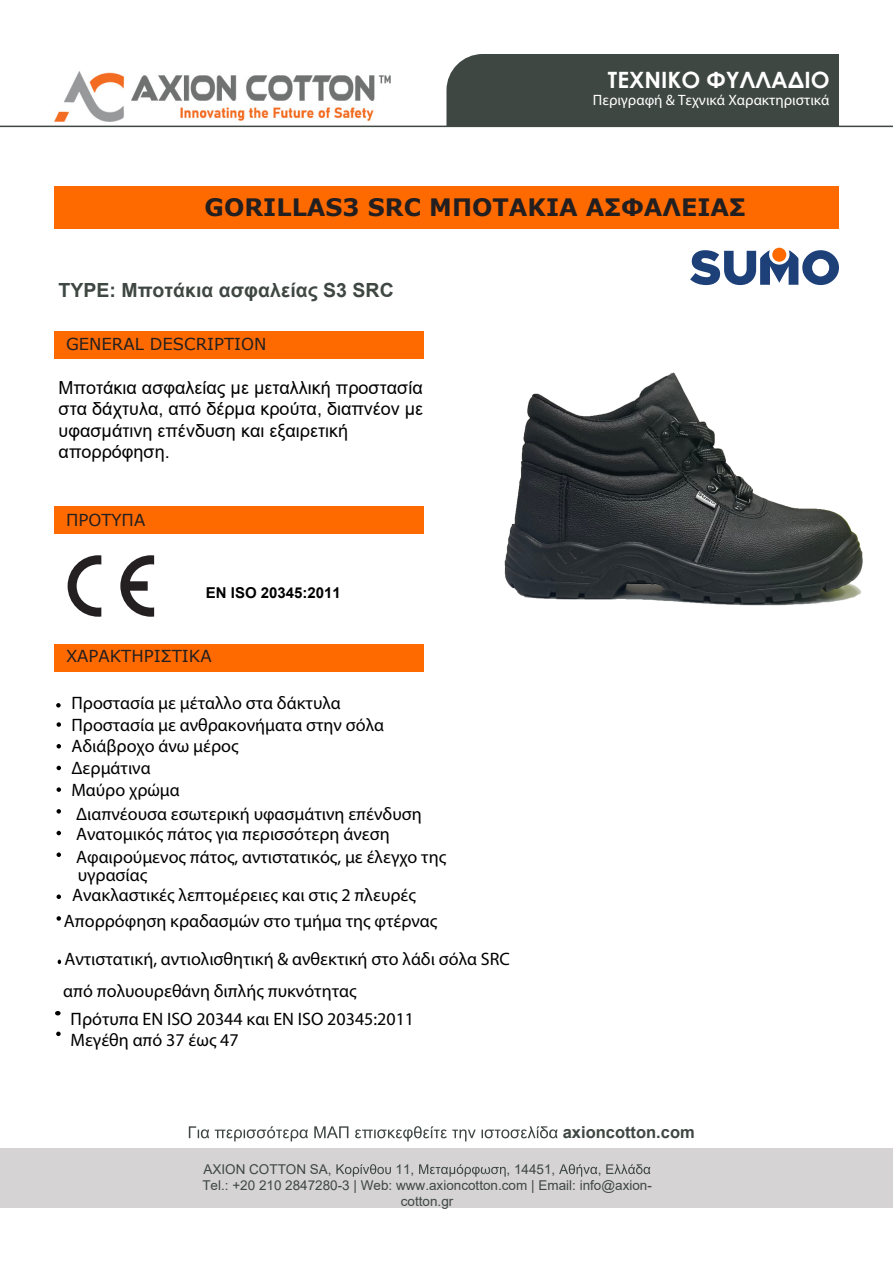
<style>
.page{position:relative;width:893px;height:1263px;background:#fff}
.page>*{position:absolute;margin:0;border:0;box-sizing:border-box;transform-origin:0 0}
.t1{font:700 24px "Verdana";color:#231f20}
.t2{font:700 22.5px "Century Gothic";color:#fff}
.t3{font:700 19.5px "Arial";color:#3f4743}
.t4{font:18px/21.6px "Myriad Pro";color:#000}
.t5{font:18px/21.6px "Arial";color:#000}
.t6{font:16.5px "Verdana";color:#231f20}
.t7{font:700 16.5px "Arial";color:#3f4743}
.t8{font:15px "Myriad Pro";color:#fff}
.t9{font:700 15px "Arial";color:#000}
.t10{font:13.5px "Arial";color:#3f4743}
</style>
<div class="page">
<div style="left:0;top:1148px;width:893px;height:60px;background:#d5d3d4"></div>
<div style="left:446px;top:54px;width:393px;height:72px;background:#3f4743"></div>
<hr style="left:0;top:126px;width:893px;height:1px;background:#3f4743">
<div style="left:54px;top:186px;width:785px;height:43px;background:#ff6a00"></div>
<div style="left:54px;top:331px;width:369px;height:28px;background:#ff6a00"></div>
<div style="left:54px;top:644px;width:369px;height:28px;background:#ff6a00"></div>
<div style="left:54px;top:506px;width:369px;height:27px;background:#ff6a00"></div>
<svg style="left:189px;top:1126px;width:369px;height:15px"></svg>
<svg style="left:336px;top:1164px;width:55px;height:13px"></svg>
<svg style="left:419px;top:1164px;width:87px;height:13px"></svg>
<svg style="left:559px;top:1164px;width:38px;height:13px"></svg>
<svg style="left:606px;top:1164px;width:44px;height:10px"></svg>
<svg style="left:68px;top:555px;width:33px;height:62px"></svg>
<svg style="left:120px;top:555px;width:34px;height:62px"></svg>
<img style="left:54px;top:72px;width:336px;height:50px">
<svg style="left:690px;top:250px;width:149px;height:35px"></svg>
<div style="left:772px;top:248px;width:14px;height:14px;background:#ff6a00;border-radius:50%"></div>
<svg style="left:57px;top:722px;width:4px;height:5px"></svg>
<svg style="left:57px;top:744px;width:4px;height:4px"></svg>
<svg style="left:57px;top:787px;width:4px;height:5px"></svg>
<svg style="left:57px;top:766px;width:4px;height:4px"></svg>
<svg style="left:57px;top:809px;width:4px;height:4px"></svg>
<svg style="left:57px;top:852px;width:4px;height:5px"></svg>
<svg style="left:57px;top:831px;width:4px;height:4px"></svg>
<svg style="left:57px;top:894px;width:4px;height:5px"></svg>
<svg style="left:57px;top:916px;width:4px;height:5px"></svg>
<svg style="left:58px;top:959px;width:3px;height:5px"></svg>
<svg style="left:55px;top:1011px;width:6px;height:4px"></svg>
<svg style="left:56px;top:1031px;width:5px;height:5px"></svg>
<img style="left:504px;top:372px;width:359px;height:234px">
<svg style="left:56px;top:703px;width:5px;height:4px"></svg>
<p class="t2" style="left:608px;top:63px;width:223px">ΤΕΧΝΙΚΟ ΦΥΛΛΑΔΙΟ</p>
<p class="t8" style="left:593px;top:91px;width:238px">Περιγραφή &amp; Τεχνικά Χαρακτηριστικά</p>
<h1 class="t1" style="left:205px;top:191px;width:542px">GORILLAS3 SRC ΜΠΟΤΑΚΙA ΑΣΦΑΛEΙΑΣ</h1>
<p class="t3" style="left:59px;top:276px;width:337px">TYPE: Μποτάκια ασφαλείας S3 SRC</p>
<p class="t6" style="left:66px;top:333px;width:202px">GENERAL DESCRIPTION</p>
<p class="t5" style="left:59px;top:376px;width:366px">Μποτάκια ασφαλείας με μεταλλική προστασία στα δάχτυλα, από δέρμα κρούτα, διαπνέον με υφασμάτινη επένδυση και εξαιρετική απορρόφηση.</p>
<p class="t6" style="left:66px;top:509px;width:81px">ΠΡΟΤΥΠΑ</p>
<p class="t9" style="left:206px;top:582px;width:137px">EN ISO 20345:2011</p>
<p class="t6" style="left:66px;top:645px;width:147px">ΧΑΡΑΚΤΗΡΙΣΤΙΚΑ</p>
<p class="t4" style="left:71px;top:692px;width:314px">Προστασία με μέταλλο στα δάκτυλα<br>Προστασία με ανθρακονήματα στην σόλα<br>Αδιάβροχο άνω μέρος<br>Δερμάτινα<br>Μαύρο χρώμα</p>
<p class="t4" style="left:76px;top:802px;width:372px">Διαπνέουσα εσωτερική υφασμάτινη επένδυση<br>Ανατομικός πάτος για περισσότερη άνεση<br>Αφαιρούμενος πάτος, αντιστατικός, με έλεγχο της</p>
<p class="t4" style="left:72px;top:865px;width:345px;line-height:19.4px;text-indent:6px">υγρασίας<br>Ανακλαστικές λεπτομέρειες και στις 2 πλευρές</p>
<p class="t4" style="left:64px;top:902px;width:448px;line-height:38.2px">Απορρόφηση κραδασμών στο τμήμα της φτέρνας<br>Αντιστατική, αντιολισθητική &amp; ανθεκτική στο λάδι σόλα SRC</p>
<p class="t4" style="left:71px;top:977px;width:345px;line-height:27.9px;text-indent:-7px">από πολυουρεθάνη διπλής πυκνότητας<br>Πρότυπα EN ISO 20344 και EN ISO 20345:2011</p>
<p class="t4" style="left:71px;top:1029px;width:170px">Μεγέθη από 37 έως 47</p>
<p class="t7" style="left:563px;top:1121px;width:134px">axioncotton.com</p>
<p class="t10" style="left:203px;top:1160px;width:130px">AXION COTTON SA,</p>
<p class="t10" style="left:396px;top:1160px;width:20px">11,</p>
<p class="t10" style="left:507px;top:1160px;width:50px">, 14451,</p>
<p class="t10" style="left:598px;top:1160px;width:5px">,</p>
<p class="t10" style="left:202px;top:1176px;width:451px">Tel.: +20 210 2847280-3 | Web: www.axioncotton.com | Email: info@axion-</p>
<p class="t10" style="left:401px;top:1192px;width:54px">cotton.gr</p>
</div>
